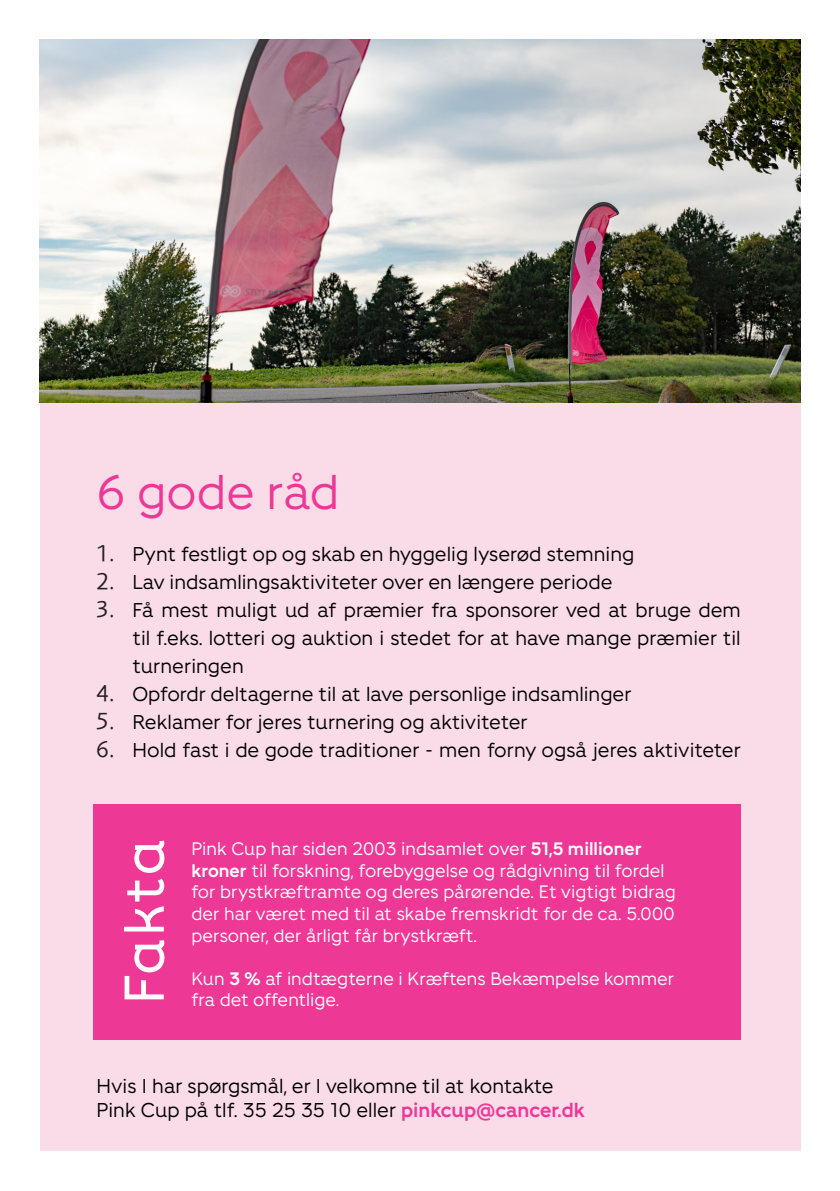
<style>
.page{position:relative;width:840px;height:1191px;background:#fff}
.page>*{position:absolute;margin:0;border:0;box-sizing:border-box;transform-origin:0 0}
.List_Paragraph{font:56px "Fighter Overskrift";letter-spacing:.02em;color:#fff}
.t1{font:48px "Fighter";color:#ed3896}
.t2{font:20px/28px "Fighter";color:#000001;text-align:justify}
.List_Paragraph-2{font:18px/21.6px "Fighter";color:#fff}
.s1{font-family:"Foundry Sans Normal";font-size:24px;color:#231f20}
.s2{font-weight:700}
.s3{font-weight:700;color:#ed3896}
</style>
<div class="page">
<div style="left:40px;top:337px;width:759px;height:814px;background:#fadbe8"></div>
<img style="left:40px;top:40px;width:759px;height:363px">
<div style="left:94px;top:804px;width:646px;height:235px;background:#ed3896"></div>
<p class="t1" style="left:96px;top:459px;width:244px">6 gode råd</p>
<p class="t2" style="left:96px;top:539px;width:539px"><span class="s1">1.</span> Pynt festligt op og skab en hyggelig lyserød stemning</p>
<p class="t2" style="left:96px;top:567px;width:517px"><span class="s1">2.</span> Lav indsamlingsaktiviteter over en længere periode</p>
<p class="t2" style="left:132px;top:595px;width:609px;text-indent:-36px"><span class="s1">3.</span> Få mest muligt ud af præmier fra sponsorer ved at bruge dem til f.eks. lotteri og auktion i stedet for at have mange præmier til turneringen</p>
<p class="t2" style="left:96px;top:679px;width:536px"><span class="s1">4.</span> Opfordr deltagerne til at lave personlige indsamlinger</p>
<p class="t2" style="left:96px;top:707px;width:432px"><span class="s1">5.</span> Reklamer for jeres turnering og aktiviteter</p>
<p class="t2" style="left:96px;top:735px;width:645px"><span class="s1">6.</span> Hold fast i de gode traditioner - men forny også jeres aktiviteter</p>
<p class="List_Paragraph" style="left:111px;top:1003px;width:167px;rotate:-90deg">Fakta</p>
<p class="List_Paragraph-2" style="left:191px;top:837px;width:485px">Pink Cup har siden 2003 indsamlet over <span class="s2">51,5 millioner kroner</span> til forskning, forebyggelse og rådgivning til fordel for brystkræftramte og deres pårørende. Et vigtigt bidrag der har været med til at skabe fremskridt for de ca. 5.000 personer, der årligt får brystkræft.</p>
<p class="List_Paragraph-2" style="left:191px;top:966px;width:484px">Kun <span class="s2">3 %</span> af indtægterne i Kræftens Bekæmpelse kommer</p>
<p class="List_Paragraph-2" style="left:191px;top:988px;width:149px">fra det offentlige.</p>
<p class="t2" style="left:96px;top:1073px;width:490px;line-height:24px">Hvis I har spørgsmål, er I velkomne til at kontakte<br>Pink Cup på tlf. 35 25 35 10 eller <span class="s3">pinkcup@cancer.dk</span></p>
</div>
